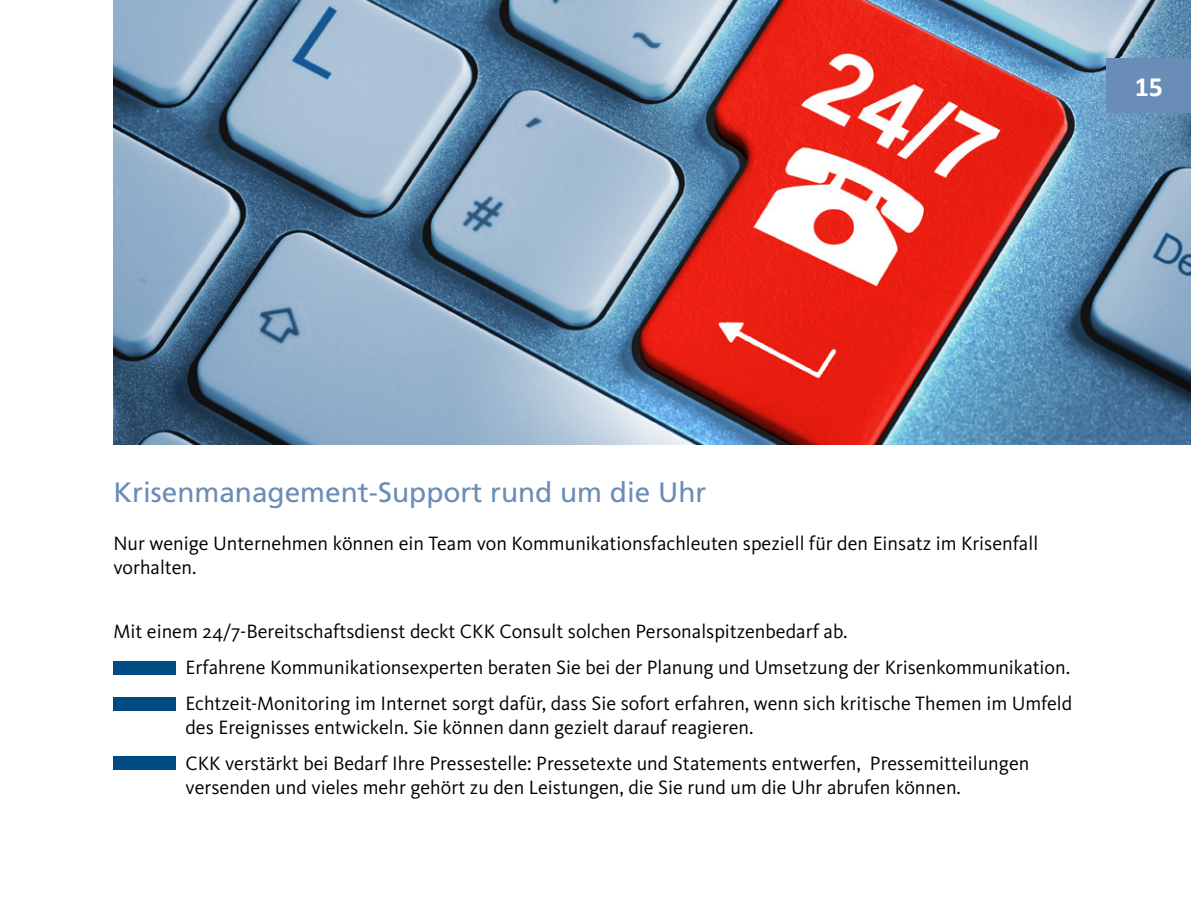
<style>
.page{position:relative;width:1191px;height:908px;background:#fff}
.page>*{position:absolute;margin:0;border:0;box-sizing:border-box;transform-origin:0 0}
.body_text{font:28px "Frutiger";color:#698db6}
.t1{font:700 28px "Calibri";color:#fff}
.body_text-2{font:20px/24px "Kievit";color:#000}
</style>
<div class="page">
<img style="left:113px;top:0;width:1078px;height:444px">
<div style="left:113px;top:660px;width:63px;height:14px;background:#004b82"></div>
<div style="left:113px;top:696px;width:63px;height:14px;background:#004b82"></div>
<div style="left:113px;top:755px;width:63px;height:14px;background:#004b82"></div>
<div style="left:1106px;top:58px;width:85px;height:55px;background:#698db6"></div>
<h1 class="t1" style="left:1134px;top:69px;width:30px">15</h1>
<p class="body_text" style="left:113px;top:476px;width:594px">Krisenmanagement-Support rund um die Uhr</p>
<p class="body_text-2" style="left:113px;top:531px;width:926px">Nur wenige Unternehmen können ein Team von Kommunikationsfachleuten speziell für den Einsatz im Krisenfall vorhalten.</p>
<p class="body_text-2" style="left:113px;top:619px;width:735px">Mit einem 24/7-Bereitschaftsdienst deckt CKK Consult solchen Personalspitzenbedarf ab.</p>
<p class="body_text-2" style="left:185px;top:655px;width:886px">Erfahrene Kommunikationsexperten beraten Sie bei der Planung und Umsetzung der Krisenkommunikation.</p>
<p class="body_text-2" style="left:185px;top:691px;width:888px">Echtzeit-Monitoring im Internet sorgt dafür, dass Sie sofort erfahren, wenn sich kritische Themen im Umfeld des Ereignisses entwickeln. Sie können dann gezielt darauf reagieren.</p>
<p class="body_text-2" style="left:185px;top:751px;width:845px">CKK verstärkt bei Bedarf Ihre Pressestelle: Pressetexte und Statements entwerfen, Pressemitteilungen versenden und vieles mehr gehört zu den Leistungen, die Sie rund um die Uhr abrufen können.</p>
</div>
